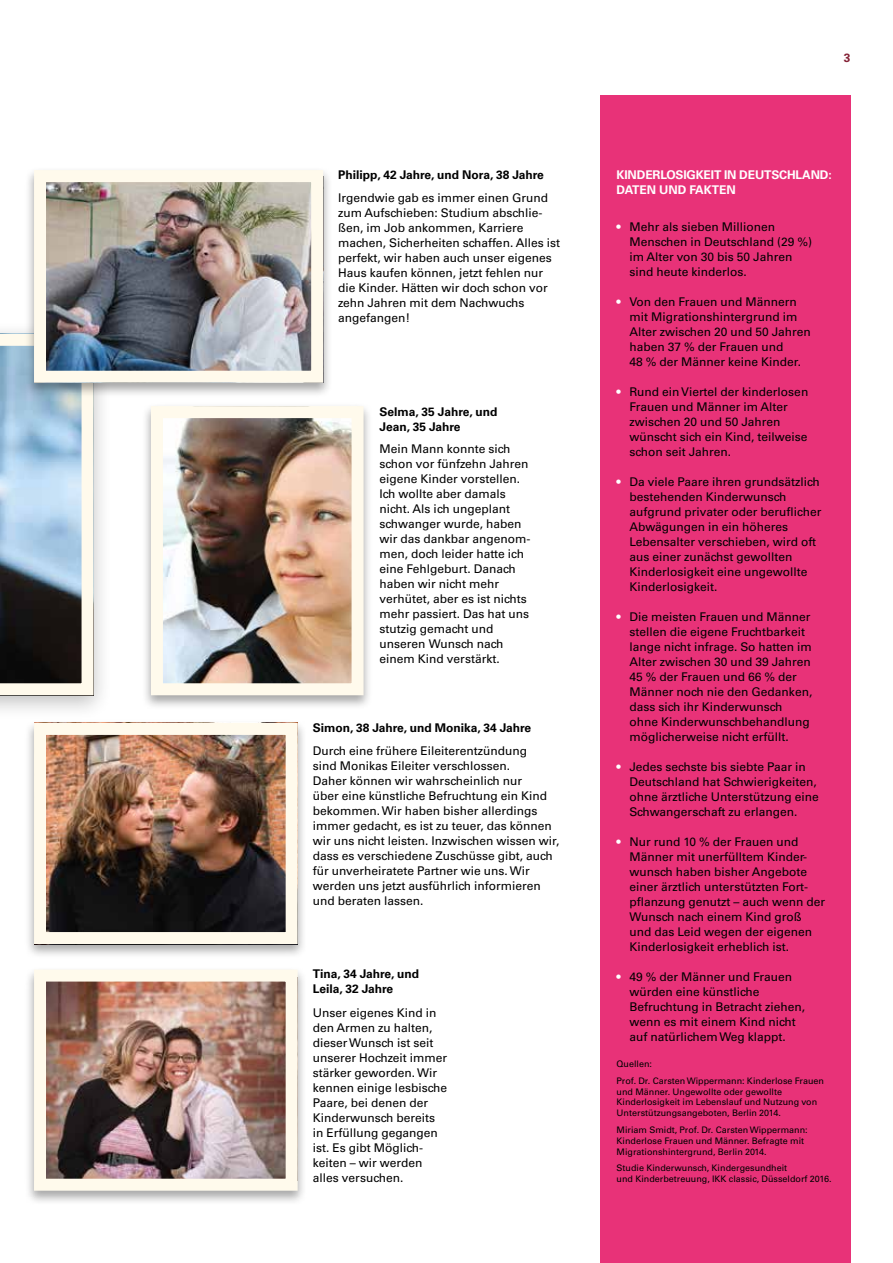
<style>
.page{position:relative;width:893px;height:1263px;background:#fff}
.page>*{position:absolute;margin:0;border:0;box-sizing:border-box;transform-origin:0 0}
.t1{font:12px/15px "Univers LT Std";color:#000}
.t2{font:700 12px/15px "Univers LT Std";color:#000}
.t3{font:700 12px/15px "Univers LT Std";letter-spacing:-.01em;color:#fff}
.t4{font:700 12px "Univers LT Std";color:#852236}
.t5{font:9px/10.8px "Univers LT Std";color:#000}
.s1{color:#fff}
</style>
<div class="page">
<div style="left:600px;top:96px;width:250px;height:1167px;background:#e83278"></div>
<div style="left:25px;top:966px;width:282px;height:240px;background:#000;opacity:.35"></div>
<img style="left:47px;top:982px;width:238px;height:196px">
<div style="left:34px;top:969px;width:264px;height:222px;border:12px solid #fffaec"></div>
<div style="left:25px;top:719px;width:282px;height:240px;background:#000;opacity:.35"></div>
<img style="left:47px;top:736px;width:238px;height:195px">
<div style="left:34px;top:723px;width:264px;height:221px;border:12px solid #fffaec"></div>
<div style="left:0;top:321px;width:112px;height:399px;background:#000;opacity:.25"></div>
<svg style="left:0;top:334px;width:94px;height:361px;background:#8e9eaa"></svg>
<div style="left:142px;top:403px;width:231px;height:307px;background:#000;opacity:.35"></div>
<img style="left:164px;top:419px;width:187px;height:263px">
<div style="left:151px;top:406px;width:213px;height:289px;border:12px solid #fffaec"></div>
<div style="left:25px;top:167px;width:307px;height:231px;background:#000;opacity:.35"></div>
<img style="left:47px;top:183px;width:263px;height:187px">
<div style="left:34px;top:170px;width:289px;height:213px;border:12px solid #fffaec"></div>
<p class="t2" style="left:338px;top:167px;width:207px">Philipp, 42 Jahre, und Nora, 38 Jahre</p>
<p class="t1" style="left:338px;top:191px;width:224px">Irgendwie gab es immer einen Grund zum Aufschieben: Studium abschlie&shy;ßen, im Job ankommen, Karriere machen, Sicherheiten schaffen. Alles ist perfekt, wir haben auch unser eigenes Haus kaufen können, jetzt fehlen nur die Kinder. Hätten wir doch schon vor zehn Jahren mit dem Nachwuchs angefangen!</p>
<p class="t2" style="left:379px;top:405px;width:119px">Selma, 35 Jahre, und<br>Jean, 35 Jahre</p>
<p class="t1" style="left:379px;top:442px;width:153px">Mein Mann konnte sich schon vor fünfzehn Jahren eigene Kinder vorstellen.<br>Ich wollte aber damals nicht. Als ich ungeplant schwanger wurde, haben wir das dankbar angenom&shy;men, doch leider hatte ich eine Fehlgeburt. Danach haben wir nicht mehr verhütet, aber es ist nichts mehr passiert. Das hat uns stutzig gemacht und unseren Wunsch nach einem Kind verstärkt.</p>
<p class="t2" style="left:313px;top:720px;width:220px">Simon, 38 Jahre, und Monika, 34 Jahre</p>
<p class="t1" style="left:313px;top:743px;width:248px">Durch eine frühere Eileiterentzündung<br>sind Monikas Eileiter verschlossen.<br>Daher können wir wahrscheinlich nur<br>über eine künstliche Befruchtung ein Kind bekommen. Wir haben bisher allerdings immer gedacht, es ist zu teuer, das können wir uns nicht leisten. Inzwischen wissen wir, dass es verschiedene Zuschüsse gibt, auch für unverheiratete Partner wie uns. Wir werden uns jetzt ausführlich informieren und beraten lassen.</p>
<p class="t2" style="left:313px;top:967px;width:108px">Tina, 34 Jahre, und<br>Leila, 32 Jahre</p>
<p class="t1" style="left:313px;top:1005px;width:136px">Unser eigenes Kind in den Armen zu halten, dieser Wunsch ist seit unserer Hochzeit immer stärker geworden. Wir kennen einige lesbische<br>Paare, bei denen der<br>Kinderwunsch bereits in Erfüllung gegangen ist. Es gibt Möglich&shy;keiten – wir werden alles versuchen.</p>
<p class="t4" style="left:844px;top:51px;width:8px">3</p>
<p class="t3" style="left:617px;top:167px;width:217px">KINDERLOSIGKEIT IN DEUTSCHLAND:<br>DATEN UND FAKTEN</p>
<p class="t1" style="left:629px;top:219px;width:184px;text-indent:-13px"><span class="s1">•</span> Mehr als sieben Millionen<br>Menschen in Deutschland (29 %) im Alter von 30 bis 50 Jahren sind heute kinderlos.</p>
<p class="t1" style="left:629px;top:294px;width:183px;text-indent:-13px"><span class="s1">•</span> Von den Frauen und Männern mit Migrationshintergrund im<br>Alter zwischen 20 und 50 Jahren haben 37 % der Frauen und<br>48 % der Männer keine Kinder.</p>
<p class="t1" style="left:629px;top:384px;width:180px;text-indent:-13px"><span class="s1">•</span> Rund ein Viertel der kinderlosen<br>Frauen und Männer im Alter zwischen 20 und 50 Jahren wünscht sich ein Kind, teilweise schon seit Jahren.</p>
<p class="t1" style="left:629px;top:474px;width:193px;text-indent:-13px"><span class="s1">•</span> Da viele Paare ihren grundsätzlich bestehenden Kinderwunsch aufgrund privater oder beruflicher<br>Abwägungen in ein höheres<br>Lebensalter verschieben, wird oft aus einer zunächst gewollten<br>Kinderlosigkeit eine ungewollte<br>Kinderlosigkeit.</p>
<p class="t1" style="left:629px;top:609px;width:184px;text-indent:-13px"><span class="s1">•</span> Die meisten Frauen und Männer stellen die eigene Fruchtbarkeit lange nicht infrage. So hatten im<br>Alter zwischen 30 und 39 Jahren<br>45 % der Frauen und 66 % der<br>Männer noch nie den Gedanken, dass sich ihr Kinderwunsch ohne Kinderwunschbehandlung möglicherweise nicht erfüllt.</p>
<p class="t1" style="left:629px;top:759px;width:191px;text-indent:-13px"><span class="s1">•</span> Jedes sechste bis siebte Paar in Deutschland hat Schwierigkeiten, ohne ärztliche Unterstützung eine Schwangerschaft zu erlangen.</p>
<p class="t1" style="left:629px;top:834px;width:197px;text-indent:-13px"><span class="s1">•</span> Nur rund 10 % der Frauen und<br>Männer mit unerfülltem Kinder&shy;wunsch haben bisher Angebote einer ärztlich unterstützten Fort&shy;pflanzung genutzt – auch wenn der<br>Wunsch nach einem Kind groß und das Leid wegen der eigenen<br>Kinderlosigkeit erheblich ist.</p>
<p class="t1" style="left:629px;top:969px;width:177px;text-indent:-13px"><span class="s1">•</span> 49 % der Männer und Frauen würden eine künstliche<br>Befruchtung in Betracht ziehen, wenn es mit einem Kind nicht auf natürlichem Weg klappt.</p>
<p class="t5" style="left:617px;top:1055px;width:209px;line-height:16.8px">Quellen:<br>Prof. Dr. Carsten Wippermann: Kinderlose Frauen</p>
<p class="t5" style="left:617px;top:1086px;width:202px">und Männer. Ungewollte oder gewollte<br>Kinderlosigkeit im Lebenslauf und Nutzung von<br>Unterstützungsangeboten, Berlin 2014.</p>
<p class="t5" style="left:617px;top:1124px;width:193px">Miriam Smidt, Prof. Dr. Carsten Wippermann:<br>Kinderlose Frauen und Männer. Befragte mit<br>Migrationshintergrund, Berlin 2014.</p>
<p class="t5" style="left:617px;top:1163px;width:217px">Studie Kinderwunsch, Kindergesundheit<br>und Kinderbetreuung, IKK classic, Düsseldorf 2016.</p>
</div>
